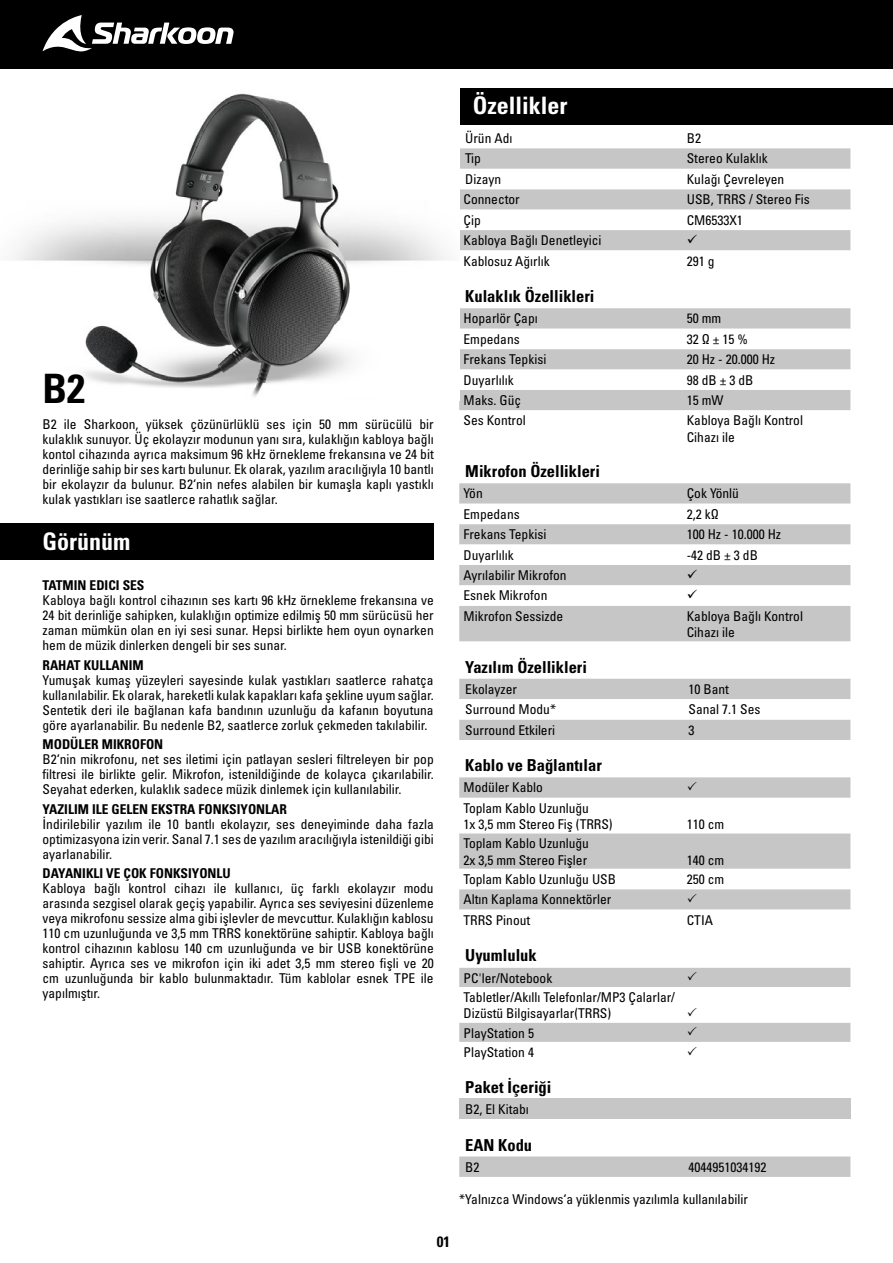
<style>
.page{position:relative;width:893px;height:1263px;background:#fff}
.page>*{position:absolute;margin:0;border:0;box-sizing:border-box;transform-origin:0 0}
.t1{font:40.5px "Univers LTCYR 67 Bold Cond";color:#000}
.t2{font:24px "Univers LTCYR 67 Bold Cond";color:#fff}
.t3{font:16.5px "Univers LTCYR 67 Bold Cond";color:#000}
.t4{font:15px "Univers LTCYR 67 Bold Cond";color:#000}
.Fließtext{font:condensed 13.5px/15px "Univers LTCYR 57";color:#000;text-align:justify}
.t5{font:13.5px "Univers LTCYR 67 Bold Cond";color:#000}
</style>
<div class="page">
<div style="left:0;top:0;width:893px;height:69px;background:#000"></div>
<svg style="left:43px;top:15px;width:191px;height:37px"></svg>
<div style="left:459px;top:88px;width:434px;height:37px;background:#000"></div>
<svg style="left:460px;top:308px;width:390px;height:21px"></svg>
<svg style="left:459px;top:349px;width:391px;height:61px;fill:#c6c6c6"></svg>
<div style="left:459px;top:483px;width:391px;height:158px;background:#c6c6c6"></div>
<svg style="left:459px;top:777px;width:391px;height:21px;fill:#c6c6c6"></svg>
<svg style="left:459px;top:833px;width:391px;height:77px;fill:#c6c6c6"></svg>
<div style="left:459px;top:1099px;width:391px;height:20px;background:#c6c6c6"></div>
<div style="left:459px;top:1156px;width:391px;height:21px;background:#c6c6c6"></div>
<img style="left:12px;top:93px;width:435px;height:304px">
<svg style="left:459px;top:679px;width:391px;height:61px"></svg>
<div style="left:0;top:523px;width:434px;height:37px;background:#000"></div>
<svg style="left:688px;top:781px;width:9px;height:9px"></svg>
<svg style="left:688px;top:893px;width:9px;height:9px"></svg>
<svg style="left:459px;top:968px;width:391px;height:74px"></svg>
<svg style="left:460px;top:148px;width:390px;height:103px"></svg>
<svg style="left:459px;top:504px;width:391px;height:102px"></svg>
<p class="t1" style="left:43px;top:364px;width:44px">B2</p>
<p class="Fließtext" style="left:43px;top:416px;width:393px">B2 ile Sharkoon, yüksek çözünürlüklü ses için 50 mm sürücülü bir kulaklık sunuyor. Üç ekolayzır modunun yanı sıra, kulaklığın kabloya bağlı kontol cihazında ayrıca maksimum 96 kHz örnekleme frekansına ve 24 bit derinliğe sahip bir ses kartı bulunur. Ek olarak, yazılım aracılığıyla 10 bantlı bir ekolayzır da bulunur. B2‘nin nefes alabilen bir kumaşla kaplı yastıklı kulak yastıkları ise saatlerce rahatlık sağlar.</p>
<p class="t2" style="left:43px;top:526px;width:89px">Görünüm</p>
<p class="t5" style="left:43px;top:577px;width:103px">TATMIN EDICI SES</p>
<p class="Fließtext" style="left:43px;top:593px;width:393px">Kabloya bağlı kontrol cihazının ses kartı 96 kHz örnekleme frekansına ve 24 bit derinliğe sahipken, kulaklığın optimize edilmiş 50 mm sürücüsü her zaman mümkün olan en iyi sesi sunar. Hepsi birlikte hem oyun oynarken hem de müzik dinlerken dengeli bir ses sunar.</p>
<p class="t5" style="left:43px;top:657px;width:103px">RAHAT KULLANIM</p>
<p class="Fließtext" style="left:43px;top:672px;width:393px">Yumuşak kumaş yüzeyleri sayesinde kulak yastıkları saatlerce rahatça kullanılabilir. Ek olarak, hareketli kulak kapakları kafa şekline uyum sağlar.<br>Sentetik deri ile bağlanan kafa bandının uzunluğu da kafanın boyutuna göre ayarlanabilir. Bu nedenle B2, saatlerce zorluk çekmeden takılabilir.</p>
<p class="t5" style="left:43px;top:736px;width:122px">MODÜLER MIKROFON</p>
<p class="Fließtext" style="left:43px;top:752px;width:393px">B2‘nin mikrofonu, net ses iletimi için patlayan sesleri filtreleyen bir pop filtresi ile birlikte gelir. Mikrofon, istenildiğinde de kolayca çıkarılabilir.<br>Seyahat ederken, kulaklık sadece müzik dinlemek için kullanılabilir.</p>
<p class="t5" style="left:43px;top:801px;width:246px">YAZILIM ILE GELEN EKSTRA FONKSIYONLAR</p>
<p class="Fließtext" style="left:43px;top:816px;width:393px">İndirilebilir yazılım ile 10 bantlı ekolayzır, ses deneyiminde daha fazla optimizasyona izin verir. Sanal 7.1 ses de yazılım aracılığıyla istenildiği gibi ayarlanabilir.</p>
<p class="t5" style="left:43px;top:865px;width:190px">DAYANIKLI VE ÇOK FONKSIYONLU</p>
<p class="Fließtext" style="left:43px;top:881px;width:393px">Kabloya bağlı kontrol cihazı ile kullanıcı, üç farklı ekolayzır modu arasında sezgisel olarak geçiş yapabilir. Ayrıca ses seviyesini düzenleme veya mikrofonu sessize alma gibi işlevler de mevcuttur. Kulaklığın kablosu 110 cm uzunluğunda ve 3,5 mm TRRS konektörüne sahiptir. Kabloya bağlı kontrol cihazının kablosu 140 cm uzunluğunda ve bir USB konektörüne sahiptir. Ayrıca ses ve mikrofon için iki adet 3,5 mm stereo fişli ve 20 cm uzunluğunda bir kablo bulunmaktadır. Tüm kablolar esnek TPE ile yapılmıştır.</p>
<p class="t2" style="left:473px;top:91px;width:96px">Özellikler</p>
<p class="Fließtext" style="left:465px;top:130px;width:49px">Ürün Adı</p>
<p class="Fließtext" style="left:687px;top:130px;width:16px">B2</p>
<p class="Fließtext" style="left:465px;top:151px;width:17px">Tip</p>
<p class="Fließtext" style="left:687px;top:151px;width:82px">Stereo Kulaklık</p>
<p class="Fließtext" style="left:465px;top:171px;width:37px">Dizayn</p>
<p class="Fließtext" style="left:687px;top:171px;width:99px">Kulağı Çevreleyen</p>
<p class="Fließtext" style="left:463px;top:192px;width:58px">Connector</p>
<p class="Fließtext" style="left:687px;top:192px;width:124px">USB, TRRS / Stereo Fis</p>
<p class="Fließtext" style="left:463px;top:212px;width:19px">Çip</p>
<p class="Fließtext" style="left:687px;top:212px;width:58px">CM6533X1</p>
<p class="Fließtext" style="left:463px;top:232px;width:139px">Kabloya Bağlı Denetleyici</p>
<p class="Fließtext" style="left:463px;top:253px;width:88px">Kablosuz Ağırlık</p>
<p class="Fließtext" style="left:687px;top:253px;width:29px">291 g</p>
<p class="t3" style="left:465px;top:286px;width:131px">Kulaklık Özellikleri</p>
<p class="Fließtext" style="left:463px;top:311px;width:76px">Hoparlör Çapı</p>
<p class="Fließtext" style="left:687px;top:311px;width:36px">50 mm</p>
<p class="Fließtext" style="left:463px;top:331px;width:58px">Empedans</p>
<p class="Fließtext" style="left:687px;top:331px;width:63px">32 Ω ± 15 %</p>
<p class="Fließtext" style="left:463px;top:351px;width:84px">Frekans Tepkisi</p>
<p class="Fließtext" style="left:687px;top:351px;width:90px">20 Hz - 20.000 Hz</p>
<p class="Fließtext" style="left:463px;top:372px;width:52px">Duyarlılık</p>
<p class="Fließtext" style="left:687px;top:372px;width:68px">98 dB ± 3 dB</p>
<p class="Fließtext" style="left:463px;top:392px;width:59px">Maks. Güç</p>
<p class="Fließtext" style="left:687px;top:392px;width:38px">15 mW</p>
<p class="Fließtext" style="left:463px;top:413px;width:64px">Ses Kontrol</p>
<p class="Fließtext" style="left:687px;top:412px;width:118px;line-height:16.2px">Kabloya Bağlı Kontrol<br>Cihazı ile</p>
<p class="t3" style="left:465px;top:461px;width:136px">Mikrofon Özellikleri</p>
<p class="Fließtext" style="left:463px;top:486px;width:21px">Yön</p>
<p class="Fließtext" style="left:687px;top:486px;width:54px">Çok Yönlü</p>
<p class="Fließtext" style="left:463px;top:506px;width:58px">Empedans</p>
<p class="Fließtext" style="left:687px;top:506px;width:34px">2,2 kΩ</p>
<p class="Fließtext" style="left:463px;top:526px;width:84px">Frekans Tepkisi</p>
<p class="Fließtext" style="left:687px;top:526px;width:96px">100 Hz - 10.000 Hz</p>
<p class="Fließtext" style="left:463px;top:547px;width:52px">Duyarlılık</p>
<p class="Fließtext" style="left:687px;top:547px;width:73px">-42 dB ± 3 dB</p>
<p class="Fließtext" style="left:463px;top:567px;width:105px">Ayrılabilir Mikrofon</p>
<p class="Fließtext" style="left:463px;top:588px;width:85px">Esnek Mikrofon</p>
<p class="Fließtext" style="left:463px;top:608px;width:101px">Mikrofon Sessizde</p>
<p class="Fließtext" style="left:687px;top:608px;width:118px;line-height:16.2px">Kabloya Bağlı Kontrol<br>Cihazı ile</p>
<p class="t3" style="left:465px;top:657px;width:123px">Yazılım Özellikleri</p>
<p class="Fließtext" style="left:465px;top:681px;width:53px">Ekolayzer</p>
<p class="Fließtext" style="left:688px;top:681px;width:42px">10 Bant</p>
<p class="Fließtext" style="left:465px;top:701px;width:92px">Surround Modu*</p>
<p class="Fließtext" style="left:688px;top:701px;width:73px">Sanal 7.1 Ses</p>
<p class="Fließtext" style="left:465px;top:722px;width:91px">Surround Etkileri</p>
<p class="Fließtext" style="left:688px;top:722px;width:7px">3</p>
<p class="t3" style="left:465px;top:755px;width:138px">Kablo ve Bağlantılar</p>
<p class="Fließtext" style="left:463px;top:780px;width:81px">Modüler Kablo</p>
<p class="Fließtext" style="left:463px;top:800px;width:151px;line-height:16.2px">Toplam Kablo Uzunluğu<br>1x 3,5 mm Stereo Fiş (TRRS)</p>
<p class="Fließtext" style="left:463px;top:835px;width:127px;line-height:16.2px">Toplam Kablo Uzunluğu<br>2x 3,5 mm Stereo Fişler</p>
<p class="Fließtext" style="left:687px;top:816px;width:39px">110 cm</p>
<p class="Fließtext" style="left:687px;top:852px;width:39px">140 cm</p>
<p class="Fließtext" style="left:463px;top:871px;width:154px">Toplam Kablo Uzunluğu USB</p>
<p class="Fließtext" style="left:687px;top:871px;width:39px">250 cm</p>
<p class="Fließtext" style="left:463px;top:892px;width:149px">Altın Kaplama Konnektörler</p>
<p class="Fließtext" style="left:463px;top:912px;width:68px">TRRS Pinout</p>
<p class="Fließtext" style="left:687px;top:912px;width:28px">CTIA</p>
<p class="t3" style="left:465px;top:945px;width:73px">Uyumluluk</p>
<p class="Fließtext" style="left:463px;top:970px;width:90px">PC'ler/Notebook</p>
<p class="Fließtext" style="left:463px;top:989px;width:213px;line-height:16.2px">Tabletler/Akıllı Telefonlar/MP3 Çalarlar/<br>Dizüstü Bilgisayarlar(TRRS)</p>
<p class="Fließtext" style="left:463px;top:1025px;width:72px">PlayStation 5</p>
<p class="Fließtext" style="left:463px;top:1044px;width:72px">PlayStation 4</p>
<p class="t3" style="left:465px;top:1077px;width:88px">Paket İçeriği</p>
<p class="Fließtext" style="left:465px;top:1101px;width:65px">B2, El Kitabı</p>
<p class="t3" style="left:465px;top:1134px;width:68px">EAN Kodu</p>
<p class="Fließtext" style="left:465px;top:1159px;width:16px">B2</p>
<p class="Fließtext" style="left:688px;top:1159px;width:79px">4044951034192</p>
<p class="Fließtext" style="left:459px;top:1191px;width:290px">*Yalnızca Windows‘a yüklenmis yazılımla kullanılabilir</p>
<p class="t4" style="left:437px;top:1232px;width:15px">01</p>
</div>
